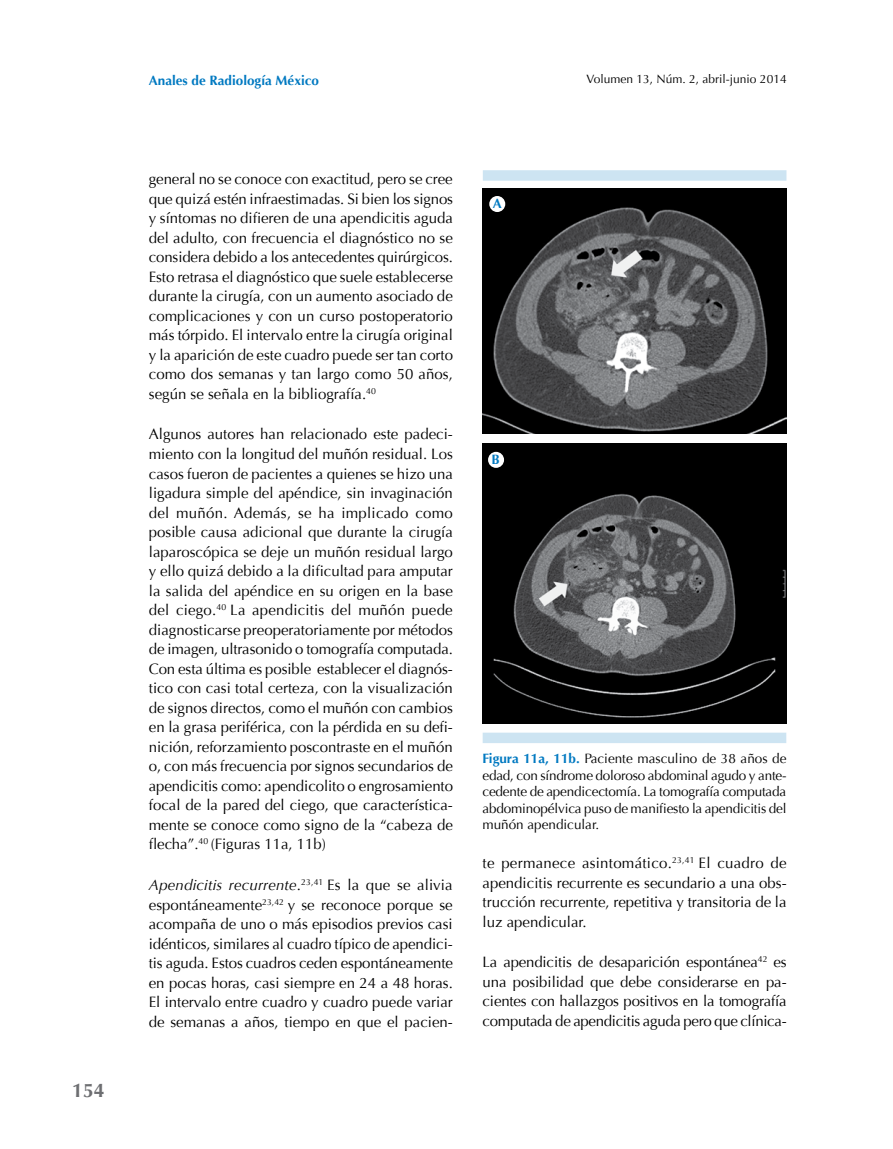
<style>
.page{position:relative;width:893px;height:1149px;background:#fff}
.page>*{position:absolute;margin:0;border:0;box-sizing:border-box;transform-origin:0 0}
.t1{font:700 19.5px "Optima";color:#6d6e71}
.t2{font:15px/19.5px "Optima";color:#000;text-align:justify}
.t3{font:13.5px/16.5px "Optima";letter-spacing:-.01em;color:#000;text-align:justify}
.t4{font:700 13.5px "Optima";color:#0079c1}
.t5{font:12px "Optima";color:#000}
.s1{font-style:italic}
.s2{font-weight:700;color:#0079c1}
</style>
<div class="page">
<img style="left:483px;top:188px;width:304px;height:245px">
<img style="left:483px;top:443px;width:303px;height:280px">
<div style="left:483px;top:732px;width:303px;height:11px;background:#cde4f2"></div>
<div style="left:483px;top:170px;width:303px;height:11px;background:#cde4f2"></div>
<div style="left:489px;top:196px;width:16px;height:16px;background:#fff;border-radius:50%"></div>
<div style="left:488px;top:451px;width:16px;height:16px;background:#fff;border-radius:50%"></div>
<h1 class="t1" style="left:72px;top:1079px;width:34px">154</h1>
<p class="t4" style="left:149px;top:72px;width:172px">Anales de Radiología México</p>
<p class="t5" style="left:587px;top:72px;width:202px">Volumen 13, Núm. 2, abril-junio 2014</p>
<p class="t2" style="left:149px;top:169px;width:306px">general no se conoce con exactitud, pero se cree que quizá estén infraestimadas. Si bien los signos y síntomas no difieren de una apendicitis aguda del adulto, con frecuencia el diagnóstico no se considera debido a los antecedentes quirúrgicos.<br>Esto retrasa el diagnóstico que suele establecerse durante la cirugía, con un aumento asociado de complicaciones y con un curso postoperatorio más tórpido. El intervalo entre la cirugía original y la aparición de este cuadro puede ser tan corto como dos semanas y tan largo como 50 años, según se señala en la bibliografía.<sup>40</sup></p>
<p class="t2" style="left:149px;top:424px;width:306px">Algunos autores han relacionado este padeci&shy;miento con la longitud del muñón residual. Los casos fueron de pacientes a quienes se hizo una ligadura simple del apéndice, sin invaginación del muñón. Además, se ha implicado como posible causa adicional que durante la cirugía laparoscópica se deje un muñón residual largo y ello quizá debido a la dificultad para amputar la salida del apéndice en su origen en la base del ciego.<sup>40</sup> La apendicitis del muñón puede diagnosticarse preoperatoriamente por métodos de imagen, ultrasonido o tomografía computada.<br>Con esta última es posible establecer el diagnós&shy;tico con casi total certeza, con la visualización de signos directos, como el muñón con cambios en la grasa periférica, con la pérdida en su defi&shy;nición, reforzamiento poscontraste en el muñón o, con más frecuencia por signos secundarios de apendicitis como: apendicolito o engrosamiento focal de la pared del ciego, que característica&shy;mente se conoce como signo de la “cabeza de flecha”.<sup>40</sup> (Figuras 11a, 11b)</p>
<p class="t2" style="left:149px;top:875px;width:306px"><span class="s1">Apendicitis recurrente</span>.<sup>23,41</sup> Es la que se alivia espontáneamente<sup>23,42</sup> y se reconoce porque se acompaña de uno o más episodios previos casi idénticos, similares al cuadro típico de apendici&shy;tis aguda. Estos cuadros ceden espontáneamente en pocas horas, casi siempre en 24 a 48 horas.<br>El intervalo entre cuadro y cuadro puede variar de semanas a años, tiempo en que el pacien-</p>
<p class="t4" style="left:493px;top:195px;width:11px">A</p>
<p class="t4" style="left:491px;top:451px;width:10px">B</p>
<p class="t3" style="left:482px;top:750px;width:306px"><span class="s2">Figura 11a, 11b.</span> Paciente masculino de 38 años de edad, con síndrome doloroso abdominal agudo y ante&shy;cedente de apendicectomía. La tomografía computada abdominopélvica puso de manifiesto la apendicitis del muñón apendicular.</p>
<p class="t2" style="left:483px;top:853px;width:306px">te permanece asintomático.<sup>23,41</sup> El cuadro de apendicitis recurrente es secundario a una obs&shy;trucción recurrente, repetitiva y transitoria de la luz apendicular.</p>
<p class="t2" style="left:483px;top:952px;width:306px">La apendicitis de desaparición espontánea<sup>42</sup> es una posibilidad que debe considerarse en pa&shy;cientes con hallazgos positivos en la tomografía computada de apendicitis aguda pero que clínica-</p>
</div>
